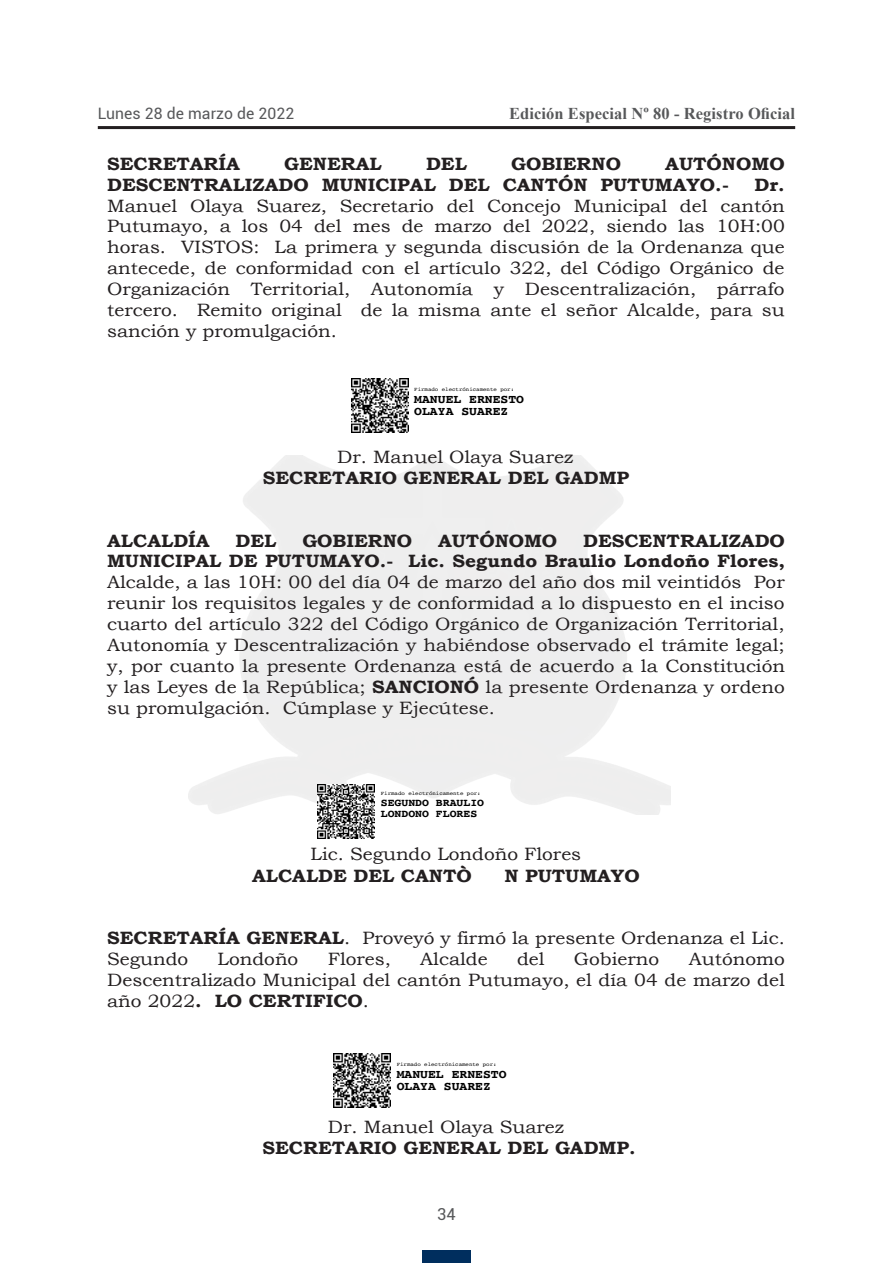
<style>
.page{position:relative;width:893px;height:1263px;background:#fff}
.page>*{position:absolute;margin:0;border:0;box-sizing:border-box;transform-origin:0 0}
.t1{font:17.85px/21px "Bookman Old Style";color:#231f20;text-align:justify;scale:1.07 1}
.t2{font:700 17.85px/21px "Bookman Old Style";color:#231f20;scale:1.07 1}
.t3{font:700 16.5px "Times New Roman";letter-spacing:.005em;color:#57585a}
.t4{font:16.5px "Roboto";color:#57585a}
.t5{font:15.75px "Roboto";letter-spacing:.005em;color:#57585a}
.t6{font:700 12.15px/12.1px "Courier";color:#000;scale:1.07 1}
.t7{font:700 10.65px/10.6px "Courier";color:#000;scale:1.07 1}
.t8{font:5.4px "Courier";color:#000;scale:1.07 1}
.s1{font-weight:700}
.s2{font-weight:400}
</style>
<div class="page">
<hr style="left:98px;top:126px;width:697px;height:3px;background:#231f20">
<div style="left:422px;top:1250px;width:49px;height:13px;background:#002e5e"></div>
<img style="left:188px;top:455px;width:482px;height:360px">
<img style="left:351px;top:379px;width:57px;height:53px">
<img style="left:333px;top:1053px;width:58px;height:54px">
<img style="left:318px;top:785px;width:57px;height:53px">
<p class="t5" style="left:98px;top:102px;width:198px">Lunes 28 de marzo de 2022</p>
<p class="t3" style="left:509px;top:102px;width:288px">Edición Especial Nº 80 - Registro Oficial</p>
<p class="t2" style="left:107px;top:153px;width:126px">SECRETARÍA</p>
<p class="t2" style="left:284px;top:153px;width:93px">GENERAL</p>
<p class="t2" style="left:426px;top:153px;width:40px">DEL</p>
<p class="t2" style="left:511px;top:153px;width:104px">GOBIERNO</p>
<p class="t2" style="left:107px;top:153px;width:635px;text-indent:558px">AUTÓNOMO<br>DESCENTRALIZADO MUNICIPAL DEL CANTÓN PUTUMAYO.-</p>
<p class="t1" style="left:107px;top:174px;width:635px;text-indent:647px"><span class="s1">Dr.<br></span>Manuel Olaya Suarez, Secretario del Concejo Municipal del cantón Putumayo, a los 04 del mes de marzo del 2022, siendo las 10H:00 horas. VISTOS: La primera y segunda discusión de la Ordenanza que antecede, de conformidad con el artículo 322, del Código Orgánico de Organización Territorial, Autonomía y Descentralización, párrafo tercero. Remito original de la misma ante el señor Alcalde, para su sanción y promulgación.</p>
<p class="t8" style="left:414px;top:385px;width:95px">Firmado electrónicamente por:</p>
<p class="t6" style="left:414px;top:393px;width:104px">MANUEL ERNESTO<br>OLAYA SUAREZ</p>
<p class="t2" style="left:263px;top:446px;width:344px;text-indent:74px"><span class="s2">Dr. Manuel Olaya Suarez<br></span>SECRETARIO GENERAL DEL GADMP</p>
<p class="t2" style="left:107px;top:530px;width:97px">ALCALDÍA</p>
<p class="t2" style="left:236px;top:530px;width:40px">DEL</p>
<p class="t2" style="left:302px;top:530px;width:104px">GOBIERNO</p>
<p class="t2" style="left:438px;top:530px;width:113px">AUTÓNOMO</p>
<p class="t1" style="left:107px;top:530px;width:635px;text-indent:476px"><span class="s1">DESCENTRALIZADO MUNICIPAL DE PUTUMAYO.- Lic. Segundo Braulio Londoño Flores, </span>Alcalde, a las 10H: 00 del día 04 de marzo del año dos mil veintidós Por reunir los requisitos legales y de conformidad a lo dispuesto en el inciso cuarto del artículo 322 del Código Orgánico de Organización Territorial, Autonomía y Descentralización y habiéndose observado el trámite legal; y, por cuanto la presente Ordenanza está de acuerdo a la Constitución y las Leyes de la República; <span class="s1">SANCIONÓ</span> la presente Ordenanza y ordeno su promulgación. Cúmplase y Ejecútese.</p>
<p class="t8" style="left:381px;top:789px;width:95px">Firmado electrónicamente por:</p>
<p class="t7" style="left:381px;top:797px;width:98px">SEGUNDO BRAULIO<br>LONDONO FLORES</p>
<p class="t1" style="left:252px;top:844px;width:309px;text-indent:59px">Lic. Segundo Londoño Flores<br><span class="s1">ALCALDE DEL CANTÒ</span></p>
<p class="t2" style="left:504px;top:865px;width:128px">N PUTUMAYO</p>
<p class="t1" style="left:107px;top:928px;width:635px"><span class="s1">SECRETARÍA GENERAL</span>. Proveyó y firmó la presente Ordenanza el Lic.<br>Segundo</p>
<p class="t1" style="left:218px;top:949px;width:77px">Londoño</p>
<p class="t1" style="left:328px;top:949px;width:61px">Flores,</p>
<p class="t1" style="left:420px;top:949px;width:64px">Alcalde</p>
<p class="t1" style="left:517px;top:949px;width:27px">del</p>
<p class="t1" style="left:574px;top:949px;width:81px">Gobierno</p>
<p class="t1" style="left:107px;top:949px;width:635px;text-indent:581px">Autónomo Descentralizado Municipal del cantón Putumayo, el día 04 de marzo del año 2022<span class="s1">. LO CERTIFICO</span>.</p>
<p class="t8" style="left:397px;top:1060px;width:95px">Firmado electrónicamente por:</p>
<p class="t6" style="left:397px;top:1067px;width:104px">MANUEL ERNESTO<br>OLAYA SUAREZ</p>
<p class="t2" style="left:263px;top:1116px;width:350px;text-align:center"><span class="s2">Dr. Manuel Olaya Suarez<br></span>SECRETARIO GENERAL DEL GADMP.</p>
<p class="t4" style="left:437px;top:1203px;width:20px">34</p>
</div>
